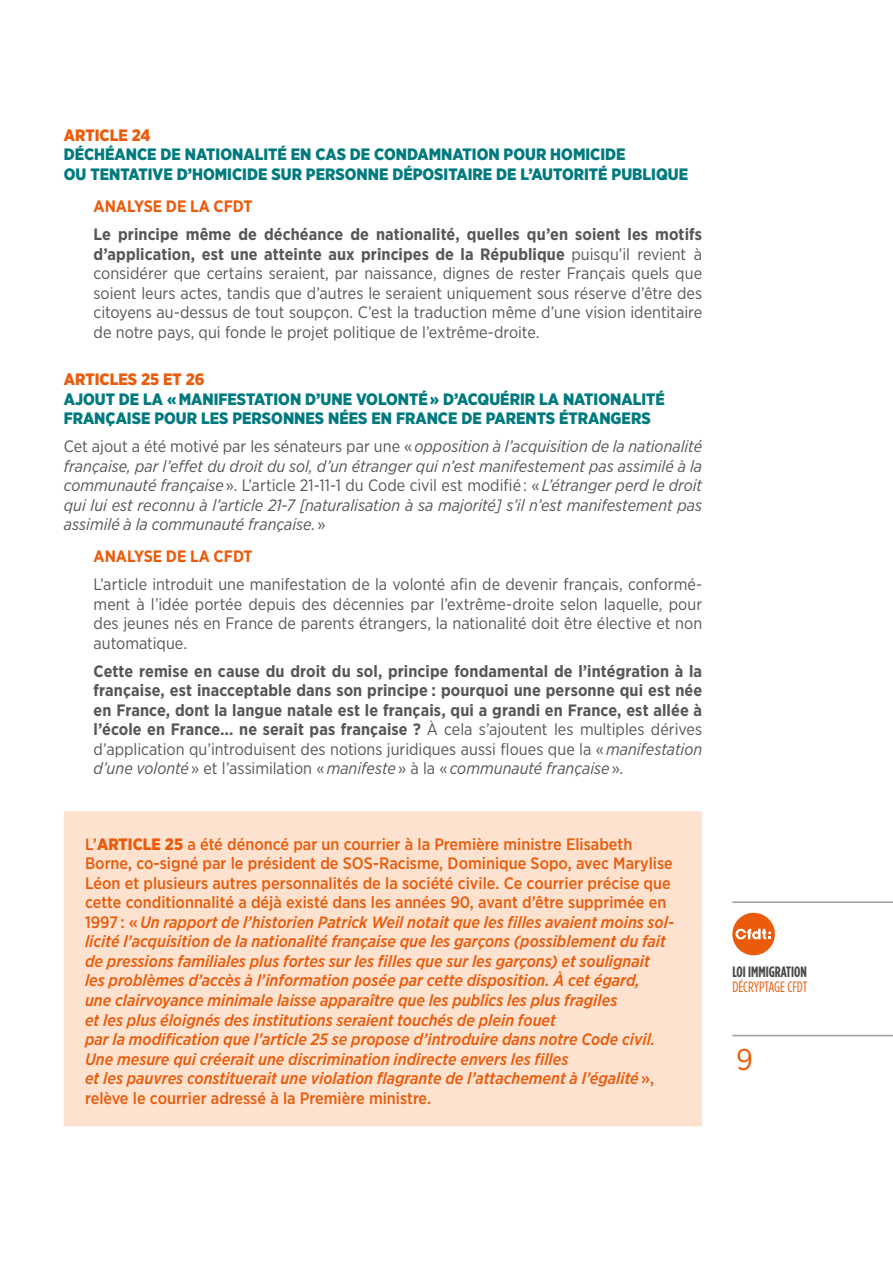
<style>
.page{position:relative;width:893px;height:1263px;background:#fff}
.page>*{position:absolute;margin:0;border:0;box-sizing:border-box;transform-origin:0 0}
.t1{font:30px "Gotham Narrow";color:#ea5b0b}
.t2{font:italic 500 16.5px/19.5px "Gotham Narrow";color:#ea5b0b}
.t3{font:16.5px/19.5px "Gotham Narrow";letter-spacing:-.005em;color:#575756;text-align:justify}
.t4{font:700 16.5px/19.5px "Gotham Narrow";letter-spacing:.005em;color:#575756;text-align:justify}
.t5{font:italic 16.5px/19.5px "Gotham Narrow";color:#575756;text-align:justify}
.t6{font:900 16.5px/19.5px "Gotham Narrow";color:#007a7e}
.t7{font:700 16.5px "Gotham Narrow";color:#ea5b0b}
.t8{font:900 16.5px "Gotham Narrow";color:#ea5b0b}
.t9{font:700 15px "Gotham Condensed";color:#4a4a49}
.t10{font:15px "Gotham Condensed";letter-spacing:-.005em;color:#ea5b0b}
.s1{font-weight:700}
.s2{font-style:normal}
.s3{font-weight:400}
.s4{font-weight:400;font-style:italic}
.s5{font-weight:900;font-style:normal}
</style>
<div class="page">
<hr style="left:732px;top:1035px;width:161px;height:1px;background:#9d9d9c">
<hr style="left:732px;top:901px;width:161px;height:2px;background:#9d9d9c">
<div style="left:732px;top:913px;width:43px;height:42px;background:#ea5b0b;border-radius:50%"></div>
<svg style="left:735px;top:929px;width:36px;height:10px"></svg>
<div style="left:64px;top:811px;width:638px;height:315px;background:#fde2cf"></div>
<p class="t8" style="left:64px;top:124px;width:88px">ARTICLE 24</p>
<p class="t6" style="left:64px;top:145px;width:626px">DÉCHÉANCE DE NATIONALITÉ EN CAS DE CONDAMNATION POUR HOMICIDE<br>OU TENTATIVE D’HOMICIDE SUR PERSONNE DÉPOSITAIRE DE L’AUTORITÉ PUBLIQUE</p>
<p class="t7" style="left:94px;top:196px;width:161px">ANALYSE DE LA CFDT</p>
<p class="t3" style="left:94px;top:224px;width:610px"><span class="s1">Le principe même de déchéance de nationalité, quelles qu’en soient les motifs d’application, est une atteinte aux principes de la République</span> puisqu’il revient à considérer que certains seraient, par naissance, dignes de rester Français quels que soient leurs actes, tandis que d’autres le seraient uniquement sous réserve d’être des citoyens au-dessus de tout soupçon. C’est la traduction même d’une vision identitaire de notre pays, qui fonde le projet politique de l’extrême-droite.</p>
<p class="t8" style="left:64px;top:368px;width:142px">ARTICLES 25 ET 26</p>
<p class="t6" style="left:64px;top:389px;width:603px">AJOUT DE LA « MANIFESTATION D’UNE VOLONTÉ » D’ACQUÉRIR LA NATIONALITÉ<br>FRANÇAISE POUR LES PERSONNES NÉES EN FRANCE DE PARENTS ÉTRANGERS</p>
<p class="t5" style="left:64px;top:436px;width:640px"><span class="s2">Cet ajout a été motivé par les sénateurs par une «</span> opposition à l’acquisition de la nationalité française, par l’effet du droit du sol, d’un étranger qui n’est manifestement pas assimilé à la communauté française <span class="s2">». L’article 21-11-1 du Code civil est modifié : «</span> L’étranger perd le droit qui lui est reconnu à l’article 21-7 [naturalisation à sa majorité] s’il n’est manifestement pas assimilé à la communauté française. <span class="s2">»</span></p>
<p class="t7" style="left:94px;top:546px;width:161px">ANALYSE DE LA CFDT</p>
<p class="t3" style="left:94px;top:574px;width:610px">L’article introduit une manifestation de la volonté afin de devenir français, conformé&shy;ment à l’idée portée depuis des décennies par l’extrême-droite selon laquelle, pour des jeunes nés en France de parents étrangers, la nationalité doit être élective et non automatique.</p>
<p class="t4" style="left:94px;top:661px;width:610px">Cette remise en cause du droit du sol, principe fondamental de l’intégration à la française, est inacceptable dans son principe : pourquoi une personne qui est née en France, dont la langue natale est le français, qui a grandi en France, est allée à l’école en France… ne serait pas française ? <span class="s3">À cela s’ajoutent les multiples dérives d’application qu’introduisent des notions juridiques aussi floues que la «</span> <span class="s4">manifestation d’une volonté</span> <span class="s3">» et l’assimilation «</span> <span class="s4">manifeste</span> <span class="s3">» à la «</span> <span class="s4">communauté française</span> <span class="s3">».</span></p>
<p class="t2" style="left:85px;top:834px;width:590px"><span class="s2">L’</span><span class="s5">ARTICLE 25</span> <span class="s2">a été dénoncé par un courrier à la Première ministre Elisabeth Borne, co-signé par le président de SOS-Racisme, Dominique Sopo, avec Marylise Léon et plusieurs autres personnalités de la société civile. Ce courrier précise que cette conditionnalité a déjà existé dans les années 90, avant d’être supprimée en 1997 : «</span> Un rapport de l’historien Patrick Weil notait que les filles avaient moins sol&shy;licité l’acquisition de la nationalité française que les garçons (possiblement du fait de pressions familiales plus fortes sur les filles que sur les garçons) et soulignait<br>les problèmes d’accès à l’information posée par cette disposition. À cet égard,<br>une clairvoyance minimale laisse apparaître que les publics les plus fragiles<br>et les plus éloignés des institutions seraient touchés de plein fouet<br>par la modification que l’article 25 se propose d’introduire dans notre Code civil.<br>Une mesure qui créerait une discrimination indirecte envers les filles<br>et les pauvres constituerait une violation flagrante de l’attachement à l’égalité <span class="s2">», relève le courrier adressé à la Première ministre.</span></p>
<p class="t9" style="left:732px;top:963px;width:76px">LOI IMMIGRATION</p>
<p class="t10" style="left:732px;top:978px;width:76px">DÉCRYPTAGE CFDT</p>
<h1 class="t1" style="left:736px;top:1041px;width:18px">9</h1>
</div>
